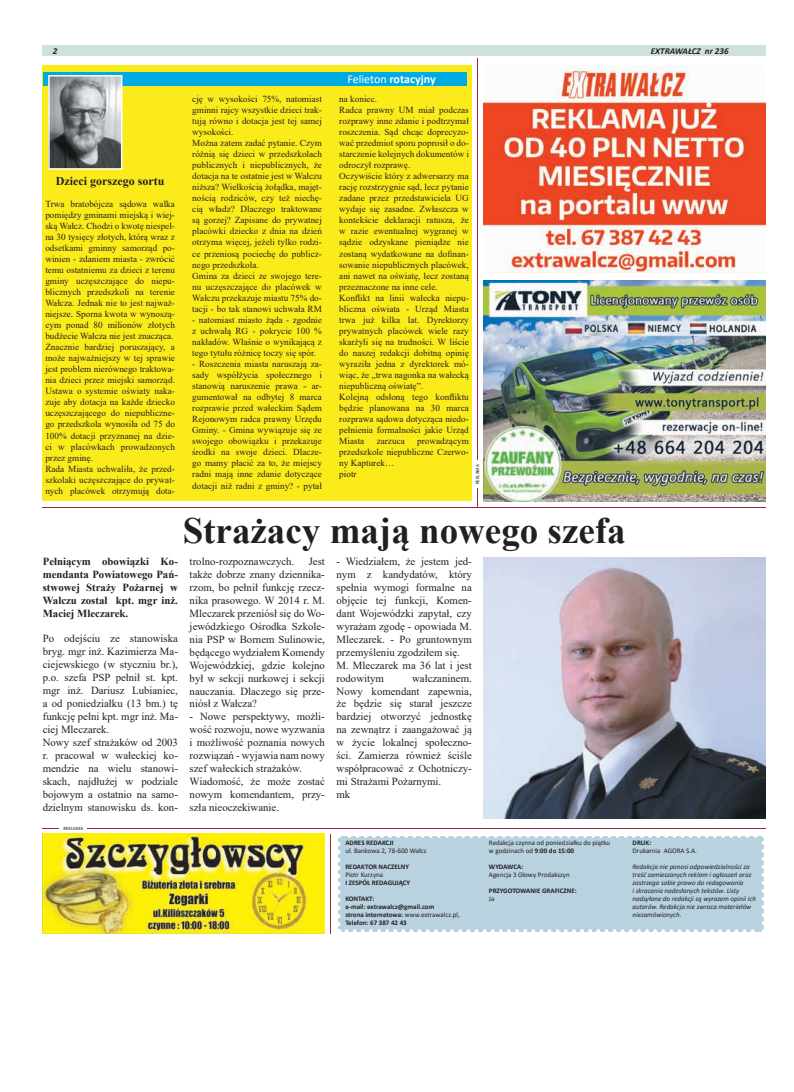
<style>
.page{position:relative;width:794px;height:1092px;background:#fff}
.page>*{position:absolute;margin:0;border:0;box-sizing:border-box;transform-origin:0 0}
.t1{font:700 37px "Times New Roman";color:#231f20}
.t2{font:700 12px "Times New Roman";color:#231f20}
.t3{font:700 12px "Calibri";color:#fff}
.t4{font:10.8px/13px "Times New Roman";color:#231f20}
.t5{font:700 10.8px/13px "Times New Roman";color:#231f20;text-align:justify}
.t6{font:9.2px/11px "Times New Roman";color:#231f20}
.t7{font:italic 700 9px "Calibri";color:#231f20}
.t8{font:italic 7px/8px "Calibri";color:#231f20}
.t9{font:700 7px/8px "Calibri";color:#231f20}
.t10{font:7px/8px "Calibri";color:#231f20}
.t11{font:5px "Calibri";color:#231f20}
.s1{font-weight:400}
.s2{font-weight:700}
</style>
<div class="page">
<div style="left:43px;top:45px;width:722px;height:11px;background:#cfe1df"></div>
<img style="left:483px;top:281px;width:282px;height:220px">
<div style="left:43px;top:65px;width:429px;height:436px;background:#fceb1b"></div>
<div style="left:43px;top:72px;width:424px;height:14px;background:#00aae3"></div>
<hr style="left:477px;top:59px;width:1px;height:449px;background:#a02540">
<hr style="left:330px;top:833px;width:1px;height:100px;background:#a02540">
<hr style="left:475px;top:460px;width:4px;height:28px;background:#fff">
<img style="left:43px;top:833px;width:282px;height:100px">
<div style="left:338px;top:835px;width:425px;height:96px;background:#b9d2df"></div>
<svg style="left:338px;top:843px;width:2px;height:88px"></svg>
<svg style="left:346px;top:929px;width:418px;height:3px"></svg>
<svg style="left:761px;top:835px;width:3px;height:88px"></svg>
<svg style="left:338px;top:835px;width:417px;height:2px"></svg>
<hr style="left:43px;top:507px;width:722px;height:1px;background:#a02540">
<hr style="left:43px;top:828px;width:722px;height:1px;background:#a02540">
<hr style="left:60px;top:826px;width:27px;height:4px;background:#fff">
<img style="left:50px;top:77px;width:70px;height:91px">
<div style="left:48px;top:75px;width:74px;height:95px;border:1px solid #fff"></div>
<img style="left:483px;top:65px;width:282px;height:208px">
<img style="left:483px;top:557px;width:282px;height:261px">
<p class="t7" style="left:53px;top:44px;width:6px">2</p>
<p class="t7" style="left:651px;top:44px;width:79px">EXTRAWAŁCZ nr 236</p>
<h2 class="t3" style="left:347px;top:70px;width:90px"><span class="s1">Felieton</span> rotacyjny</h2>
<h2 class="t2" style="left:56px;top:172px;width:110px">Dzieci gorszego sortu</h2>
<p class="t6" style="left:45px;top:198px;width:131px">Trwa bratobójcza sądowa walka pomiędzy gminami miejską i wiej&shy;ską Wałcz. Chodzi o kwotę niespeł&shy;na 30 tysięcy złotych, którą wraz z odsetkami gminny samorząd po&shy;winien - zdaniem miasta - zwrócić temu ostatniemu za dzieci z terenu gminy uczęszczające do niepu&shy;blicznych przedszkoli na terenie<br>Wałcza. Jednak nie to jest najważ&shy;niejsze. Sporna kwota w wynoszą&shy;cym ponad 80 milionów złotych budżecie Wałcza nie jest znacząca.<br>Znacznie bardziej poruszający, a może najważniejszy w tej sprawie jest problem nierównego traktowa&shy;nia dzieci przez miejski samorząd.<br>Ustawa o systemie oświaty naka&shy;zuje aby dotacja na każde dziecko uczęszczającego do niepubliczne&shy;go przedszkola wynosiła od 75 do<br>100% dotacji przyznanej na dzie&shy;ci w placówkach prowadzonych przez gminę.<br>Rada Miasta uchwaliła, że przed&shy;szkolaki uczęszczające do prywat&shy;nych placówek otrzymują dota-</p>
<p class="t6" style="left:192px;top:93px;width:131px">cję w wysokości 75%, natomiast gminni rajcy wszystkie dzieci trak&shy;tują równo i dotacja jest tej samej wysokości.<br>Można zatem zadać pytanie. Czym różnią się dzieci w przedszkolach publicznych i niepublicznych, że dotacja na te ostatnie jest w Wałczu niższa? Wielkością żołądka, majęt&shy;nością rodziców, czy też niechę&shy;cią władz? Dlaczego traktowane są gorzej? Zapisane do prywatnej placówki dziecko z dnia na dzień otrzyma więcej, jeżeli tylko rodzi&shy;ce przeniosą pociechę do publicz&shy;nego przedszkola.<br>Gmina za dzieci ze swojego tere&shy;nu uczęszczające do placówek w<br>Wałczu przekazuje miastu 75% do&shy;tacji - bo tak stanowi uchwała RM</p>
<p class="t6" style="left:192px;top:314px;width:131px;text-align:justify">- natomiast miasto żąda - zgodnie z uchwałą RG - pokrycie 100 % nakładów. Właśnie o wynikającą z tego tytułu różnicę toczy się spór.</p>
<p class="t6" style="left:192px;top:358px;width:131px;text-align:justify">- Roszczenia miasta naruszają za&shy;sady współżycia społecznego i stanowią naruszenie prawa - ar&shy;gumentował na odbytej 8 marca rozprawie przed wałeckim Sądem Rejonowym radca prawny Urzędu Gminy. - Gmina wywiązuje się ze swojego obowiązku i przekazuje środki na swoje dzieci. Dlacze&shy;go mamy płacić za to, że miejscy radni mają inne zdanie dotyczące dotacji niż radni z gminy? - pytał</p>
<p class="t6" style="left:339px;top:93px;width:131px">na koniec.<br>Radca prawny UM miał podczas rozprawy inne zdanie i podtrzymał roszczenia. Sąd chcąc doprecyzo&shy;wać przedmiot sporu poprosił o do&shy;starczenie kolejnych dokumentów i odroczył rozprawę.<br>Oczywiście który z adwersarzy ma rację rozstrzygnie sąd, lecz pytanie zadane przez przedstawiciela UG wydaje się zasadne. Zwłaszcza w kontekście deklaracji ratusza, że w razie ewentualnej wygranej w sądzie odzyskane pieniądze nie zostaną wydatkowane na dofinan&shy;sowanie niepublicznych placówek, ani nawet na oświatę, lecz zostaną przeznaczone na inne cele.<br>Konflikt na linii wałecka niepu&shy;bliczna oświata - Urząd Miasta trwa już kilka lat. Dyrektorzy prywatnych placówek wiele razy skarżyli się na trudności. W liście do naszej redakcji dobitną opinię wyraziła jedna z dyrektorek mó&shy;wiąc, że „trwa nagonka na wałecką niepubliczną oświatę”.<br>Kolejną odsłoną tego konfliktu będzie planowana na 30 marca rozprawa sądowa dotycząca niedo&shy;pełnienia formalności jakie Urząd<br>Miasta</p>
<p class="t6" style="left:339px;top:435px;width:131px;text-indent:78px">prowadzącym przedszkole niepubliczne Czerwo&shy;ny Kapturek…<br>piotr</p>
<p class="t6" style="left:377px;top:435px;width:30px">zarzuca</p>
<p class="t11" style="left:474px;top:484px;width:21px;rotate:-90deg">REKLAMA</p>
<h1 class="t1" style="left:183px;top:504px;width:444px">Strażacy mają nowego szefa</h1>
<p class="t5" style="left:43px;top:554px;width:137px">Pełniącym obowiązki Ko&shy;mendanta Powiatowego Pań&shy;stwowej Straży Pożarnej w Wałczu został kpt. mgr inż.<br>Maciej Mleczarek.</p>
<p class="t4" style="left:43px;top:632px;width:137px">Po odejściu ze stanowiska bryg. mgr inż. Kazimierza Ma&shy;ciejewskiego (w styczniu br.), p.o. szefa PSP pełnił st. kpt. mgr inż. Dariusz Lubianiec, a od poniedziałku (13 bm.) tę funkcję pełni kpt. mgr inż. Ma&shy;ciej Mleczarek.<br>Nowy szef strażaków od 2003 r. pracował w wałeckiej ko&shy;mendzie na wielu stanowi&shy;skach, najdłużej w podziale bojowym a ostatnio na samo&shy;dzielnym stanowisku ds. kon-</p>
<p class="t11" style="left:63px;top:824px;width:21px">REKLAMA</p>
<p class="t4" style="left:190px;top:554px;width:106px">trolno-rozpoznawczych.</p>
<p class="t4" style="left:190px;top:554px;width:137px;text-align:justify;text-indent:119px">Jest także dobrze znany dziennika&shy;rzom, bo pełnił funkcję rzecz&shy;nika prasowego. W 2014 r. M.<br>Mleczarek przeniósł się do Wo&shy;jewódzkiego Ośrodka Szkole&shy;nia PSP w Bornem Sulinowie, będącego wydziałem Komendy Wojewódzkiej, gdzie kolejno był w sekcji nurkowej i sekcji nauczania. Dlaczego się prze&shy;niósł z Wałcza?</p>
<p class="t4" style="left:190px;top:710px;width:137px">- Nowe perspektywy, możli&shy;wość rozwoju, nowe wyzwania i możliwość poznania nowych rozwiązań - wyjawia nam nowy szef wałeckich strażaków.<br>Wiadomość, że może zostać nowym komendantem, przy&shy;szła nieoczekiwanie.</p>
<p class="t4" style="left:336px;top:554px;width:137px">- Wiedziałem, że jestem jed&shy;nym z kandydatów, który spełnia wymogi formalne na objęcie tej funkcji, Komen&shy;dant Wojewódzki zapytał, czy wyrażam zgodę - opowiada M.<br>Mleczarek. - Po gruntownym przemyśleniu zgodziłem się.<br>M. Mleczarek ma 36 lat i jest rodowitym</p>
<p class="t4" style="left:336px;top:671px;width:137px;text-indent:76px">wałczaninem.<br>Nowy komendant zapewnia, że będzie się starał jeszcze bardziej otworzyć jednostkę na zewnątrz i zaangażować ją w życie lokalnej społeczno&shy;ści. Zamierza również ściśle współpracować z Ochotniczy&shy;mi Strażami Pożarnymi.<br>mk</p>
<p class="t9" style="left:345px;top:838px;width:50px">ADRES REDAKCJI</p>
<p class="t10" style="left:345px;top:846px;width:83px">ul. Bankowa 2, 78-600 Wałcz</p>
<p class="t9" style="left:345px;top:862px;width:65px">REDAKTOR NACZELNY</p>
<p class="t10" style="left:345px;top:870px;width:39px">Piotr Kurzyna</p>
<p class="t9" style="left:345px;top:878px;width:66px">I ZESPÓŁ REDAGUJĄCY</p>
<p class="t9" style="left:345px;top:894px;width:116px">KONTAKT:<br>e-mail: extrawalcz@gmail.com<br>strona internetowa: <span class="s1">www.extrawalcz.pl,<br></span>Telefon: 67 387 42 43</p>
<p class="t10" style="left:489px;top:838px;width:123px">Redakcja czynna od poniedziałku do piątku w godzinach od <span class="s2">9:00 do 15:00</span></p>
<p class="t9" style="left:489px;top:862px;width:36px">WYDAWCA:</p>
<p class="t10" style="left:489px;top:870px;width:82px">Agencja 3 Głowy Prodakszyn</p>
<p class="t9" style="left:489px;top:886px;width:89px">PRZYGOTOWANIE GRAFICZNE:</p>
<p class="t10" style="left:489px;top:894px;width:7px">Ja</p>
<p class="t9" style="left:632px;top:838px;width:20px">DRUK:</p>
<p class="t10" style="left:632px;top:846px;width:66px">Drukarnia AGORA S.A.</p>
<p class="t8" style="left:632px;top:862px;width:125px">Redakcja nie ponosi odpowiedzialności za treść zamieszanych reklam i ogłoszeń oraz zastrzega sobie prawo do redagowania<br>i skracania nadesłanych tekstów. Listy nadsyłane do redakcji są wyrazem opinii ich autorów. Redakcja nie zwraca materiałów niezamówionych.</p>
</div>
